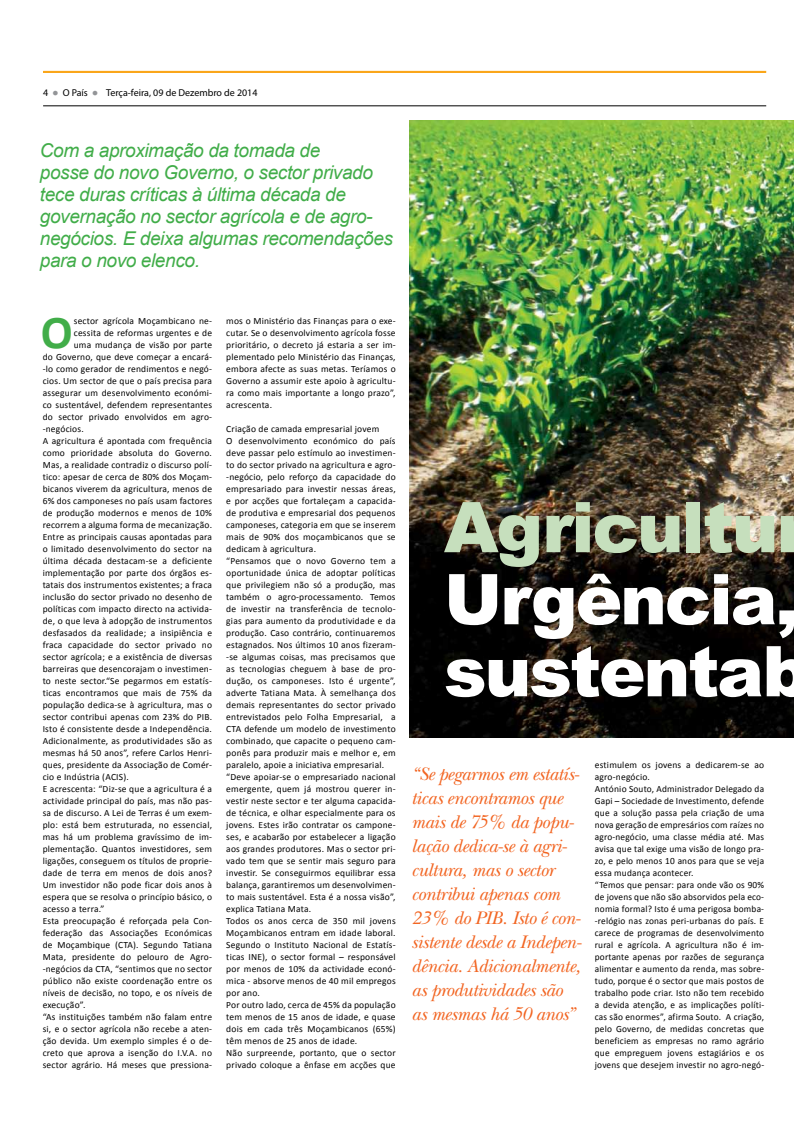
<style>
.page{position:relative;width:794px;height:1134px;background:#fff}
.page>*{position:absolute;margin:0;border:0;box-sizing:border-box;transform-origin:0 0}
.t1{font:900 70px/72px "Arial";letter-spacing:-.03em;color:#fff}
.t2{font:900 70px "Arial";letter-spacing:-.03em;color:#c6dfbd}
.t3{font:700 47.3px "Calibri";color:#41ad49}
.t4{font:italic 19px/24px "New Baskerville";letter-spacing:-.025em;color:#f26522}
.t5{font:italic 19px/22px "Arial";letter-spacing:-.02em;color:#41ad49}
.t6{font:10px "Myriad Pro";color:#000}
.t7{font:9.5px/12px "Calibri";letter-spacing:.02em;color:#000}
.s1{color:#939598}
</style>
<div class="page">
<hr style="left:43px;top:106px;width:723px;height:1px;background:#000">
<div style="left:43px;top:71px;width:723px;height:2px;border:1px solid #faa61a"></div>
<img style="left:410px;top:120px;width:384px;height:617px">
<p class="t6" style="left:43px;top:86px;width:216px">4 <span class="s1">●</span> O País <span class="s1">●</span> Terça-feira, 09 de Dezembro de 2014</p>
<h3 class="t5" style="left:40px;top:140px;width:355px">Com a aproximação da tomada de<br>posse do novo Governo, o sector privado tece duras críticas à última década de governação no sector agrícola e de agro&shy;negócios. E deixa algumas recomendações para o novo elenco.</h3>
<h2 class="t3" style="left:41px;top:302px;width:33px">O</h2>
<p class="t7" style="left:74px;top:315px;width:140px">sector agrícola Moçambicano ne-</p>
<p class="t7" style="left:74px;top:327px;width:140px">cessita de reformas urgentes e de</p>
<p class="t7" style="left:74px;top:339px;width:140px">uma mudança de visão por parte</p>
<p class="t7" style="left:43px;top:351px;width:171px">do Governo, que deve começar a encará-</p>
<p class="t7" style="left:43px;top:363px;width:171px">-lo como gerador de rendimentos e negó-</p>
<p class="t7" style="left:43px;top:375px;width:171px">cios. Um sector de que o país precisa para</p>
<p class="t7" style="left:43px;top:387px;width:171px">assegurar um desenvolvimento económi-</p>
<p class="t7" style="left:43px;top:399px;width:171px">co sustentável, defendem representantes</p>
<p class="t7" style="left:43px;top:411px;width:171px">do sector privado envolvidos em agro-</p>
<p class="t7" style="left:43px;top:423px;width:43px">-negócios.</p>
<p class="t7" style="left:43px;top:435px;width:171px">A agricultura é apontada com frequência</p>
<p class="t7" style="left:43px;top:447px;width:171px">como prioridade absoluta do Governo.</p>
<p class="t7" style="left:43px;top:459px;width:171px">Mas, a realidade contradiz o discurso polí-</p>
<p class="t7" style="left:43px;top:471px;width:171px">tico: apesar de cerca de 80% dos Moçam-</p>
<p class="t7" style="left:43px;top:483px;width:171px">bicanos viverem da agricultura, menos de</p>
<p class="t7" style="left:43px;top:495px;width:171px">6% dos camponeses no país usam factores</p>
<p class="t7" style="left:43px;top:507px;width:171px">de produção modernos e menos de 10%</p>
<p class="t7" style="left:43px;top:519px;width:171px">recorrem a alguma forma de mecanização.</p>
<p class="t7" style="left:43px;top:531px;width:171px">Entre as principais causas apontadas para</p>
<p class="t7" style="left:43px;top:543px;width:171px">o limitado desenvolvimento do sector na</p>
<p class="t7" style="left:43px;top:555px;width:171px">última década destacam-se a deficiente</p>
<p class="t7" style="left:43px;top:567px;width:171px">implementação por parte dos órgãos es-</p>
<p class="t7" style="left:43px;top:579px;width:171px">tatais dos instrumentos existentes; a fraca</p>
<p class="t7" style="left:43px;top:591px;width:171px">inclusão do sector privado no desenho de</p>
<p class="t7" style="left:43px;top:603px;width:171px">políticas com impacto directo na activida-</p>
<p class="t7" style="left:43px;top:615px;width:171px">de, o que leva à adopção de instrumentos</p>
<p class="t7" style="left:43px;top:627px;width:171px">desfasados da realidade; a insipiência e</p>
<p class="t7" style="left:43px;top:639px;width:171px">fraca capacidade do sector privado no</p>
<p class="t7" style="left:43px;top:651px;width:171px">sector agrícola; e a existência de diversas</p>
<p class="t7" style="left:43px;top:663px;width:171px">barreiras que desencorajam o investimen-</p>
<p class="t7" style="left:43px;top:675px;width:171px">to neste sector.“Se pegarmos em estatís-</p>
<p class="t7" style="left:43px;top:687px;width:171px">ticas encontramos que mais de 75% da</p>
<p class="t7" style="left:43px;top:699px;width:171px">população dedica-se à agricultura, mas o</p>
<p class="t7" style="left:43px;top:711px;width:171px">sector contribui apenas com 23% do PIB.</p>
<p class="t7" style="left:43px;top:723px;width:171px">Isto é consistente desde a Independência.</p>
<p class="t7" style="left:43px;top:735px;width:171px">Adicionalmente, as produtividades são as</p>
<p class="t7" style="left:43px;top:747px;width:171px">mesmas há 50 anos”, refere Carlos Henri-</p>
<p class="t7" style="left:43px;top:759px;width:171px">ques, presidente da Associação de Comér-</p>
<p class="t7" style="left:43px;top:771px;width:88px">cio e Indústria (ACIS).</p>
<p class="t7" style="left:43px;top:783px;width:171px">E acrescenta: “Diz-se que a agricultura é a</p>
<p class="t7" style="left:43px;top:795px;width:171px">actividade principal do país, mas não pas-</p>
<p class="t7" style="left:43px;top:807px;width:171px">sa de discurso. A Lei de Terras é um exem-</p>
<p class="t7" style="left:43px;top:819px;width:171px">plo: está bem estruturada, no essencial,</p>
<p class="t7" style="left:43px;top:831px;width:171px">mas há um problema gravíssimo de im-</p>
<p class="t7" style="left:43px;top:843px;width:171px">plementação. Quantos investidores, sem</p>
<p class="t7" style="left:43px;top:855px;width:171px">ligações, conseguem os títulos de proprie-</p>
<p class="t7" style="left:43px;top:867px;width:171px">dade de terra em menos de dois anos?</p>
<p class="t7" style="left:43px;top:879px;width:171px">Um investidor não pode ficar dois anos à</p>
<p class="t7" style="left:43px;top:891px;width:171px">espera que se resolva o princípio básico, o</p>
<p class="t7" style="left:43px;top:903px;width:63px">acesso a terra.”</p>
<p class="t7" style="left:43px;top:915px;width:171px">Esta preocupação é reforçada pela Con-</p>
<p class="t7" style="left:43px;top:927px;width:171px">federação das Associações Económicas</p>
<p class="t7" style="left:43px;top:939px;width:171px">de Moçambique (CTA). Segundo Tatiana</p>
<p class="t7" style="left:43px;top:951px;width:171px">Mata, presidente do pelouro de Agro-</p>
<p class="t7" style="left:43px;top:963px;width:171px">-negócios da CTA, “sentimos que no sector</p>
<p class="t7" style="left:43px;top:975px;width:171px">público não existe coordenação entre os</p>
<p class="t7" style="left:43px;top:987px;width:171px">níveis de decisão, no topo, e os níveis de</p>
<p class="t7" style="left:43px;top:999px;width:44px">execução”.</p>
<p class="t7" style="left:43px;top:1011px;width:171px">“As instituições também não falam entre</p>
<p class="t7" style="left:43px;top:1023px;width:171px">si, e o sector agrícola não recebe a aten-</p>
<p class="t7" style="left:43px;top:1035px;width:171px">ção devida. Um exemplo simples é o de-</p>
<p class="t7" style="left:43px;top:1047px;width:171px">creto que aprova a isenção do I.V.A. no</p>
<p class="t7" style="left:43px;top:1059px;width:171px">sector agrário. Há meses que pressiona-</p>
<p class="t7" style="left:226px;top:315px;width:171px;text-align:justify">mos o Ministério das Finanças para o exe&shy;cutar. Se o desenvolvimento agrícola fosse prioritário, o decreto já estaria a ser im&shy;plementado pelo Ministério das Finanças, embora afecte as suas metas. Teríamos o Governo a assumir este apoio à agricultu&shy;ra como mais importante a longo prazo”, acrescenta.</p>
<p class="t7" style="left:226px;top:423px;width:171px">Criação de camada empresarial jovem<br>O desenvolvimento económico do país deve passar pelo estímulo ao investimen&shy;to do sector privado na agricultura e agro--negócio, pelo reforço da capacidade do empresariado para investir nessas áreas, e por acções que fortaleçam a capacida&shy;de produtiva e empresarial dos pequenos camponeses, categoria em que se inserem mais de 90% dos moçambicanos que se dedicam à agricultura.<br>“Pensamos que o novo Governo tem a oportunidade única de adoptar políticas que privilegiem não só a produção, mas também o agro-processamento. Temos de investir na transferência de tecnolo&shy;gias para aumento da produtividade e da produção. Caso contrário, continuaremos estagnados. Nos últimos 10 anos fizeram--se algumas coisas, mas precisamos que as tecnologias cheguem à base de pro&shy;dução, os camponeses. Isto é urgente”, adverte Tatiana Mata. À semelhança dos demais representantes do sector privado entrevistados pelo Folha Empresarial, a CTA defende um modelo de investimento combinado, que capacite o pequeno cam&shy;ponês para produzir mais e melhor e, em paralelo, apoie a iniciativa empresarial. “Deve apoiar-se o empresariado nacional emergente, quem já mostrou querer in&shy;vestir neste sector e ter alguma capacida&shy;de técnica, e olhar especialmente para os jovens. Estes irão contratar os campone&shy;ses, e acabarão por estabelecer a ligação aos grandes produtores. Mas o sector pri&shy;vado tem que se sentir mais seguro para investir. Se conseguirmos equilibrar essa balança, garantiremos um desenvolvimen&shy;to mais sustentável. Esta é a nossa visão”, explica Tatiana Mata.<br>Todos os anos cerca de 350 mil jovens Moçambicanos entram em idade laboral.<br>Segundo o Instituto Nacional de Estatís&shy;ticas INE), o sector formal – responsável por menos de 10% da actividade econó&shy;mica - absorve menos de 40 mil empregos por ano.<br>Por outro lado, cerca de 45% da população tem menos de 15 anos de idade, e quase dois em cada três Moçambicanos (65%) têm menos de 25 anos de idade.<br>Não surpreende, portanto, que o sector privado coloque a ênfase em acções que</p>
<h1 class="t2" style="left:444px;top:476px;width:336px">Agricultu</h1>
<h1 class="t1" style="left:444px;top:561px;width:367px">Urgência, sustentab</h1>
<p class="t4" style="left:411px;top:762px;width:172px">“Se pegarmos em estatís&shy;ticas encontramos que mais de 75% da popu&shy;lação dedica-se à agri&shy;cultura, mas o sector contribui apenas com<br>23% do PIB. Isto é con&shy;sistente desde a Indepen&shy;dência. Adicionalmente, as produtividades são as mesmas há 50 anos”</p>
<p class="t7" style="left:595px;top:759px;width:171px">estimulem os jovens a dedicarem-se ao agro-negócio.<br>António Souto, Administrador Delegado da Gapi – Sociedade de Investimento, defende que a solução passa pela criação de uma nova geração de empresários com raízes no agro-negócio, uma classe média até. Mas avisa que tal exige uma visão de longo pra&shy;zo, e pelo menos 10 anos para que se veja essa mudança acontecer.<br>“Temos que pensar: para onde vão os 90% de jovens que não são absorvidos pela eco&shy;nomia formal? Isto é uma perigosa bomba--relógio nas zonas peri-urbanas do país. E carece de programas de desenvolvimento rural e agrícola. A agricultura não é im&shy;portante apenas por razões de segurança alimentar e aumento da renda, mas sobre&shy;tudo, porque é o sector que mais postos de trabalho pode criar. Isto não tem recebido a devida atenção, e as implicações políti&shy;cas são enormes”, afirma Souto. A criação, pelo Governo, de medidas concretas que beneficiem as empresas no ramo agrário que empreguem jovens estagiários e os jovens que desejem investir no agro-negó-</p>
</div>
